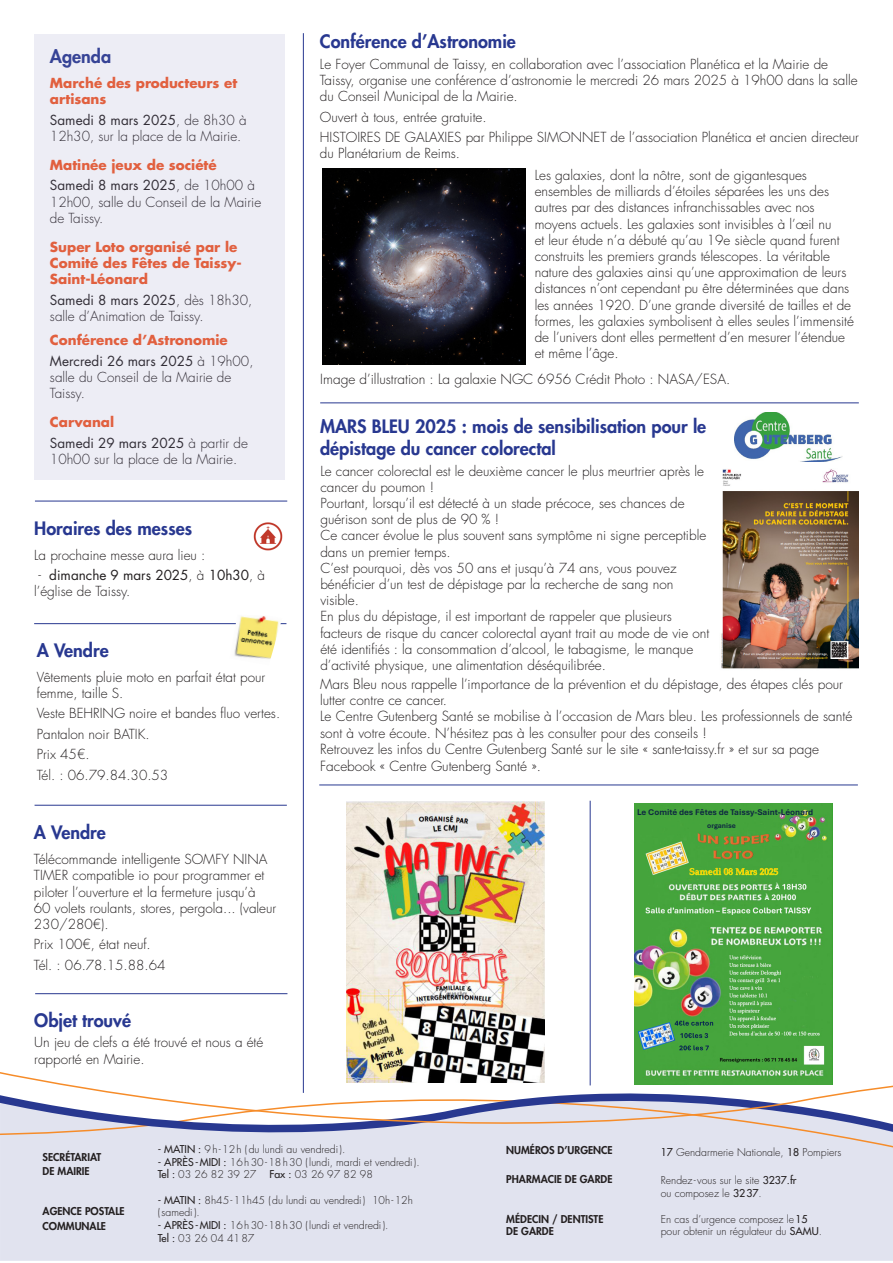
<style>
.page{position:relative;width:893px;height:1263px;background:#fff}
.page>*{position:absolute;margin:0;border:0;box-sizing:border-box;transform-origin:0 0}
.t1{font:800 18px "Futura Std";color:#283890}
.t2{font:300 13.65px/16.4px "Futura Std";color:#231f20}
.t3{font:300 13.5px/16.2px "Futura Std";color:#231f20}
.t4{font:700 13.5px/16.2px "Futura Std";color:#f15929}
.t5{font:300 10.5px/12.6px "Futura Std";color:#231f20}
.t6{font:800 10.5px/12.6px "Futura Std";color:#231f20}
.t7{font:700 8.7px "Aptos";color:#0e2841}
.t8{font:700 7.35px "Aptos";color:#0e2841}
.t9{font:700 7.35px "Aptos";color:#fff}
.s1{font-weight:400}
.s2{font-weight:500}
</style>
<div class="page">
<div style="left:0;top:1210px;width:893px;height:51px;background:#e1e3ef"></div>
<div style="left:0;top:1179px;width:893px;height:31px;background:#e1e3ef"></div>
<svg style="left:0;top:1010px;width:893px;height:169px"></svg>
<hr style="left:303px;top:33px;width:1px;height:1060px;background:#283890">
<img style="left:253px;top:522px;width:30px;height:29px">
<hr style="left:35px;top:501px;width:252px;height:1px;background:#283890">
<hr style="left:34px;top:623px;width:252px;height:1px;background:#283890">
<div style="left:35px;top:34px;width:250px;height:445px;background:#ededf5"></div>
<img style="left:230px;top:616px;width:52px;height:43px">
<hr style="left:35px;top:993px;width:252px;height:1px;background:#283890">
<img style="left:347px;top:801px;width:197px;height:281px">
<hr style="left:590px;top:801px;width:1px;height:284px;background:#283890">
<img style="left:634px;top:803px;width:199px;height:281px">
<hr style="left:319px;top:784px;width:539px;height:1px;background:#283890">
<hr style="left:35px;top:805px;width:252px;height:1px;background:#283890">
<hr style="left:320px;top:402px;width:539px;height:1px;background:#283890">
<img style="left:323px;top:168px;width:203px;height:197px">
<img style="left:735px;top:413px;width:107px;height:48px">
<img style="left:721px;top:469px;width:137px;height:200px">
<p class="t1" style="left:50px;top:45px;width:63px">Agenda</p>
<p class="t4" style="left:50px;top:75px;width:189px">Marché des producteurs et artisans</p>
<p class="t3" style="left:50px;top:112px;width:198px"><span class="s1">Samedi 8 mars 2025</span>, de 8h30 à<br>12h30, sur la place de la Mairie.</p>
<p class="t4" style="left:50px;top:156px;width:168px">Matinée jeux de société</p>
<p class="t3" style="left:50px;top:178px;width:213px"><span class="s1">Samedi 8 mars 2025</span>, de 10h00 à<br>12h00, salle du Conseil de la Mairie de Taissy.</p>
<p class="t4" style="left:50px;top:238px;width:193px">Super Loto organisé par le<br>Comité des Fêtes de Taissy-<br>Saint-Léonard</p>
<p class="t3" style="left:50px;top:292px;width:204px"><span class="s1">Samedi 8 mars 2025</span>, dès 18h30, salle d’Animation de Taissy.</p>
<p class="t4" style="left:50px;top:332px;width:179px">Conférence d’Astronomie</p>
<p class="t3" style="left:50px;top:353px;width:205px"><span class="s1">Mercredi 26 mars 2025</span> à 19h00, salle du Conseil de la Mairie de<br>Taissy.</p>
<p class="t4" style="left:50px;top:414px;width:66px">Carvanal</p>
<p class="t3" style="left:50px;top:435px;width:199px"><span class="s1">Samedi 29 mars 2025</span> à partir de<br>10h00 sur la place de la Mairie.</p>
<p class="t1" style="left:34px;top:517px;width:159px">Horaires des messes</p>
<p class="t3" style="left:34px;top:547px;width:173px">La prochaine messe aura lieu :</p>
<p class="t3" style="left:34px;top:567px;width:232px;text-indent:4px">- <span class="s1">dimanche 9 mars 2025</span>, à <span class="s1">10h30</span>, à l’église de Taissy.</p>
<p class="t1" style="left:37px;top:639px;width:73px">A Vendre</p>
<p class="t3" style="left:37px;top:669px;width:230px">Vêtements pluie moto en parfait état pour femme, taille S.</p>
<p class="t3" style="left:37px;top:706px;width:245px">Veste BEHRING noire et bandes fluo vertes.</p>
<p class="t3" style="left:37px;top:726px;width:114px">Pantalon noir BATIK.</p>
<p class="t3" style="left:37px;top:747px;width:54px">Prix 45€.</p>
<p class="t3" style="left:37px;top:767px;width:133px">Tél. : 06.79.84.30.53</p>
<p class="t1" style="left:34px;top:821px;width:73px">A Vendre</p>
<p class="t3" style="left:34px;top:851px;width:244px">Télécommande intelligente SOMFY NINA TIMER compatible io pour programmer et piloter l’ouverture et la fermeture jusqu’à<br>60 volets roulants, stores, pergola... (valeur 230/280€).</p>
<p class="t3" style="left:34px;top:937px;width:118px">Prix 100€, état neuf.</p>
<p class="t3" style="left:34px;top:957px;width:133px">Tél. : 06.78.15.88.64</p>
<p class="t1" style="left:34px;top:1009px;width:98px">Objet trouvé</p>
<p class="t3" style="left:34px;top:1035px;width:231px">Un jeu de clefs a été trouvé et nous a été rapporté en Mairie.</p>
<p class="t1" style="left:320px;top:30px;width:198px">Conférence d’Astronomie</p>
<p class="t3" style="left:320px;top:56px;width:539px">Le Foyer Communal de Taissy, en collaboration avec l’association Planética et la Mairie de<br>Taissy, organise une conférence d’astronomie le mercredi 26 mars 2025 à 19h00 dans la salle du Conseil Municipal de la Mairie.</p>
<p class="t3" style="left:320px;top:109px;width:168px">Ouvert à tous, entrée gratuite.</p>
<p class="t3" style="left:320px;top:130px;width:541px">HISTOIRES DE GALAXIES par Philippe SIMONNET de l’association Planética et ancien directeur du Planétarium de Reims.</p>
<p class="t3" style="left:535px;top:167px;width:321px">Les galaxies, dont la nôtre, sont de gigantesques ensembles de milliards d’étoiles séparées les uns des autres par des distances infranchissables avec nos moyens actuels. Les galaxies sont invisibles à l’œil nu<br>et leur étude n’a débuté qu’au 19e siècle quand furent construits les premiers grands télescopes. La véritable nature des galaxies ainsi qu’une approximation de leurs distances n’ont cependant pu être déterminées que dans les années 1920. D’une grande diversité de tailles et de formes, les galaxies symbolisent à elles seules l’immensité de l’univers dont elles permettent d’en mesurer l’étendue et même l’âge.</p>
<p class="t2" style="left:320px;top:371px;width:411px">Image d’illustration : La galaxie NGC 6956 Crédit Photo : NASA/ESA.</p>
<p class="t1" style="left:320px;top:415px;width:388px">MARS BLEU 2025 : mois de sensibilisation pour le</p>
<p class="t1" style="left:320px;top:437px;width:237px">dépistage du cancer colorectal</p>
<p class="t3" style="left:320px;top:463px;width:385px">Le cancer colorectal est le deuxième cancer le plus meurtrier après le cancer du poumon !</p>
<p class="t3" style="left:320px;top:495px;width:366px">Pourtant, lorsqu’il est détecté à un stade précoce, ses chances de guérison sont de plus de 90 % !</p>
<p class="t3" style="left:320px;top:528px;width:387px">Ce cancer évolue le plus souvent sans symptôme ni signe perceptible dans un premier temps.</p>
<p class="t3" style="left:320px;top:560px;width:358px">C’est pourquoi, dès vos 50 ans et jusqu’à 74 ans, vous pouvez bénéficier d’un test de dépistage par la recherche de sang non visible.</p>
<p class="t3" style="left:320px;top:609px;width:390px">En plus du dépistage, il est important de rappeler que plusieurs facteurs de risque du cancer colorectal ayant trait au mode de vie ont été identifiés : la consommation d’alcool, le tabagisme, le manque d’activité physique, une alimentation déséquilibrée.</p>
<p class="t2" style="left:320px;top:676px;width:524px">Mars Bleu nous rappelle l’importance de la prévention et du dépistage, des étapes clés pour lutter contre ce cancer.</p>
<p class="t2" style="left:320px;top:709px;width:534px">Le Centre Gutenberg Santé se mobilise à l’occasion de Mars bleu. Les professionnels de santé sont à votre écoute. N’hésitez pas à les consulter pour des conseils !</p>
<p class="t2" style="left:320px;top:741px;width:500px">Retrouvez les infos du Centre Gutenberg Santé sur le site « sante-taissy.fr » et sur sa page<br>Facebook « Centre Gutenberg Santé ».</p>
<p class="t7" style="left:637px;top:806px;width:178px">Le Comité des Fêtes de Taissy-Saint-Léonard</p>
<p class="t8" style="left:707px;top:820px;width:30px">organise</p>
<p class="t9" style="left:775px;top:882px;width:6px">À</p>
<p class="t9" style="left:765px;top:892px;width:6px">À</p>
<p class="t6" style="left:43px;top:1151px;width:60px">SECRÉTARIAT</p>
<p class="t6" style="left:43px;top:1165px;width:49px">DE MAIRIE</p>
<p class="t6" style="left:43px;top:1205px;width:84px">AGENCE POSTALE</p>
<p class="t6" style="left:43px;top:1219px;width:65px">COMMUNALE</p>
<p class="t5" style="left:158px;top:1143px;width:189px"><span class="s2">- MATIN :</span> 9h -12h (du lundi au vendredi ).</p>
<p class="t5" style="left:158px;top:1156px;width:263px"><span class="s2">- APRÈS-MIDI :</span> 16h30-18h30 ( lundi, mardi et vendredi ).</p>
<p class="t5" style="left:158px;top:1168px;width:217px"><span class="s2">Tel :</span> 03 26 82 39 27 <span class="s2">Fax :</span> 03 26 97 82 98</p>
<p class="t5" style="left:158px;top:1194px;width:257px"><span class="s2">- MATIN :</span> 8h45-11h45 (du lundi au vendredi ) 10h -12h (samedi ).</p>
<p class="t5" style="left:158px;top:1219px;width:232px"><span class="s2">- APRÈS-MIDI :</span> 16h30-18h30 ( lundi et vendredi ).</p>
<p class="t5" style="left:158px;top:1232px;width:98px"><span class="s2">Tel :</span> 03 26 04 4187</p>
<p class="t6" style="left:506px;top:1143px;width:108px">NUMÉROS D’URGENCE</p>
<p class="t6" style="left:506px;top:1172px;width:108px">PHARMACIE DE GARDE</p>
<p class="t6" style="left:506px;top:1212px;width:99px">MÉDECIN / DENTISTE<br>DE GARDE</p>
<p class="t5" style="left:661px;top:1146px;width:182px"><span class="s2">17</span> Gendarmerie Nationale, <span class="s2">18</span> Pompiers</p>
<p class="t5" style="left:661px;top:1174px;width:137px">Rendez - vous sur le site <span class="s2">3237.fr </span>ou composez le <span class="s2">3237</span>.</p>
<p class="t5" style="left:661px;top:1213px;width:163px">En cas d’urgence composez le<span class="s2">15 </span>pour obtenir un régulateur du <span class="s2">SAMU</span>.</p>
</div>
